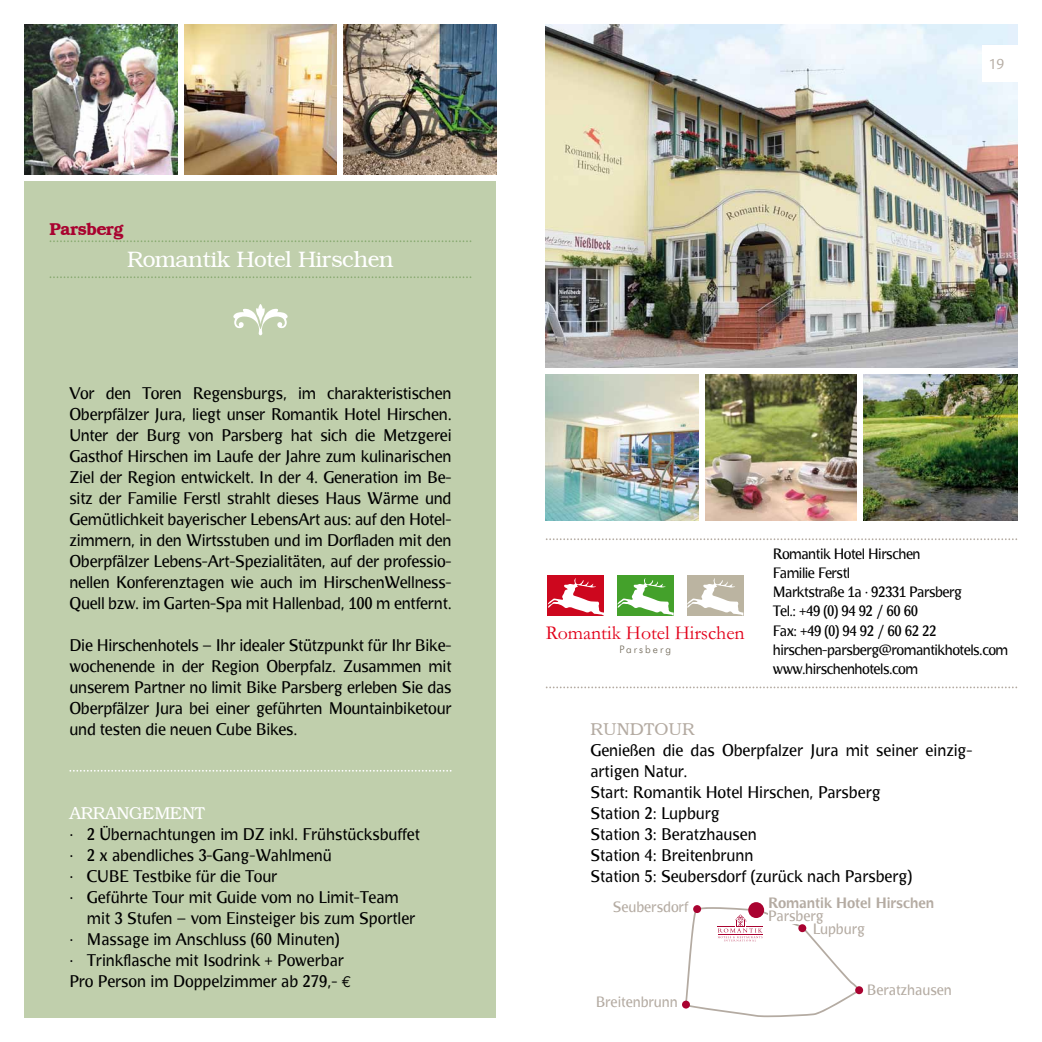
<style>
.page{position:relative;width:1042px;height:1042px;background:#fff}
.page>*{position:absolute;margin:0;border:0;box-sizing:border-box;transform-origin:0 0}
.t1{font:61.25px "Damask Dings 1";color:#fff}
.t2{font:300 22.75px "Bookman";letter-spacing:-.03em;color:#fff}
.t3{font:19.78px "Garamond";color:#e2001a}
.t4{font:300 17.5px "Bookman";letter-spacing:-.03em;color:#fff}
.t5{font:600 17.5px "Bookman";letter-spacing:-.03em;color:#a90230}
.t6{font:300 17.5px "Bookman";color:#b4aba2}
.t7{font:15.75px/21px "Bradlo Sans";color:#000}
.t8{font:15.75px "Legacy Sans";color:#b4aba2}
.t9{font:14px/19.2px "Bradlo Sans";letter-spacing:-.03em;color:#000}
.t10{font:14px/13.5px "Bradlo Sans";color:#b4aba2}
.t11{font:700 14px "Bradlo Sans";color:#b4aba2}
.t12{font:300 10.33px "Futura BT";letter-spacing:.2em;color:#6f6757}
.s1{font-family:"Euro Mono"}
</style>
<div class="page">
<img style="left:546px;top:25px;width:471px;height:343px">
<img style="left:863px;top:374px;width:154px;height:146px">
<img style="left:546px;top:374px;width:311px;height:146px">
<div style="left:699px;top:368px;width:5px;height:155px;background:#fff"></div>
<div style="left:25px;top:181px;width:471px;height:836px;background:#c0cfac"></div>
<svg style="left:50px;top:276px;width:421px;height:2px"></svg>
<svg style="left:50px;top:240px;width:421px;height:2px"></svg>
<svg style="left:546px;top:686px;width:471px;height:2px"></svg>
<svg style="left:546px;top:538px;width:471px;height:2px"></svg>
<img style="left:343px;top:25px;width:153px;height:150px">
<img style="left:25px;top:25px;width:153px;height:150px">
<img style="left:184px;top:25px;width:153px;height:150px">
<div style="left:983px;top:45px;width:59px;height:36px;background:#fff"></div>
<svg style="left:69px;top:770px;width:382px;height:1px"></svg>
<div style="left:548px;top:575px;width:56px;height:41px;background:#cd071e"></div>
<svg style="left:548px;top:578px;width:56px;height:38px"></svg>
<div style="left:617px;top:575px;width:57px;height:41px;background:#44a12b"></div>
<svg style="left:617px;top:578px;width:57px;height:38px"></svg>
<div style="left:687px;top:575px;width:56px;height:41px;background:#bbb4a1"></div>
<svg style="left:687px;top:578px;width:56px;height:38px"></svg>
<svg style="left:685px;top:907px;width:175px;height:110px"></svg>
<div style="left:748px;top:902px;width:16px;height:16px;background:#a90230;border-radius:50%"></div>
<div style="left:798px;top:924px;width:8px;height:8px;background:#a90230;border-radius:50%"></div>
<div style="left:855px;top:986px;width:8px;height:8px;background:#a90230;border-radius:50%"></div>
<div style="left:682px;top:1000px;width:8px;height:8px;background:#a90230;border-radius:50%"></div>
<div style="left:693px;top:905px;width:8px;height:8px;background:#a90230;border-radius:50%"></div>
<div style="left:768px;top:909px;width:31px;height:14px;background:#fff"></div>
<p class="t5" style="left:50px;top:218px;width:76px">Parsberg</p>
<h2 class="t2" style="left:127px;top:245px;width:268px">Romantik hotel hirschen</h2>
<h1 class="t1" style="left:232px;top:290px;width:59px">b</h1>
<p class="t7" style="left:69px;top:383px;width:384px;text-align:justify">Vor den Toren Regensburgs, im charakteristischen Oberpfälzer Jura, liegt unser Romantik Hotel Hirschen.<br>Unter der Burg von Parsberg hat sich die Metzgerei Gasthof Hirschen im Laufe der Jahre zum kulinarischen Ziel der Region entwickelt. In der 4. Generation im Be&shy;sitz der Familie Ferstl strahlt dieses Haus Wärme und Gemütlichkeit bayerischer LebensArt aus: auf den Hotel&shy;zimmern, in den Wirtsstuben und im Dorfladen mit den Oberpfälzer Lebens-Art-Spezialitäten, auf der professio&shy;nellen Konferenztagen wie auch im HirschenWellness-Quell bzw. im Garten-Spa mit Hallenbad, 100 m entfernt.</p>
<p class="t7" style="left:69px;top:635px;width:383px;text-align:justify">Die Hirschenhotels – Ihr idealer Stützpunkt für Ihr Bike&shy;wochenende in der Region Oberpfalz. Zusammen mit unserem Partner no limit Bike Parsberg erleben Sie das Oberpfälzer Jura bei einer geführten Mountainbiketour und testen die neuen Cube Bikes.</p>
<p class="t4" style="left:69px;top:803px;width:137px">aRRangeMenT</p>
<p class="t7" style="left:69px;top:824px;width:352px">· 2 Übernachtungen im DZ inkl. Frühstücksbuffet · 2 x abendliches 3-Gang-Wahlmenü<br>· CUBE Testbike für die Tour<br>· Geführte Tour mit Guide vom no Limit-Team</p>
<p class="t7" style="left:69px;top:908px;width:347px;text-indent:17px">mit 3 Stufen – vom Einsteiger bis zum Sportler · Massage im Anschluss (60 Minuten)<br>· Trinkflasche mit Isodrink + Powerbar<br>Pro Person im Doppelzimmer ab 279,- <span class="s1">€</span></p>
<p class="t8" style="left:988px;top:55px;width:18px">19</p>
<p class="t3" style="left:546px;top:619px;width:200px">Romantik Hotel Hirschen</p>
<p class="t12" style="left:619px;top:643px;width:53px">Parsberg</p>
<p class="t9" style="left:773px;top:544px;width:237px">Romantik Hotel Hirschen<br>Familie Ferstl<br>Marktstraße 1a · 92331 Parsberg<br>Tel.: +49 (0) 94 92 / 60 60<br>Fax: +49 (0) 94 92 / 60 62 22 hirschen-parsberg@romantikhotels.com www.hirschenhotels.com</p>
<p class="t6" style="left:590px;top:719px;width:106px">RundTouR</p>
<p class="t7" style="left:590px;top:740px;width:383px">Genießen die das Oberpfalzer Jura mit seiner einzig&shy;artigen Natur.<br>Start: Romantik Hotel Hirschen, Parsberg<br>Station 2: Lupburg<br>Station 3: Beratzhausen<br>Station 4: Breitenbrunn<br>Station 5: Seubersdorf (zurück nach Parsberg)</p>
<p class="t10" style="left:613px;top:900px;width:77px">Seubersdorf</p>
<p class="t10" style="left:596px;top:995px;width:84px">Breitenbrunn</p>
<p class="t11" style="left:768px;top:895px;width:167px">Romantik Hotel Hirschen</p>
<p class="t10" style="left:813px;top:909px;width:54px;text-indent:-45px">Parsberg<br>Lupburg</p>
<p class="t10" style="left:867px;top:983px;width:86px">Beratzhausen</p>
</div>
